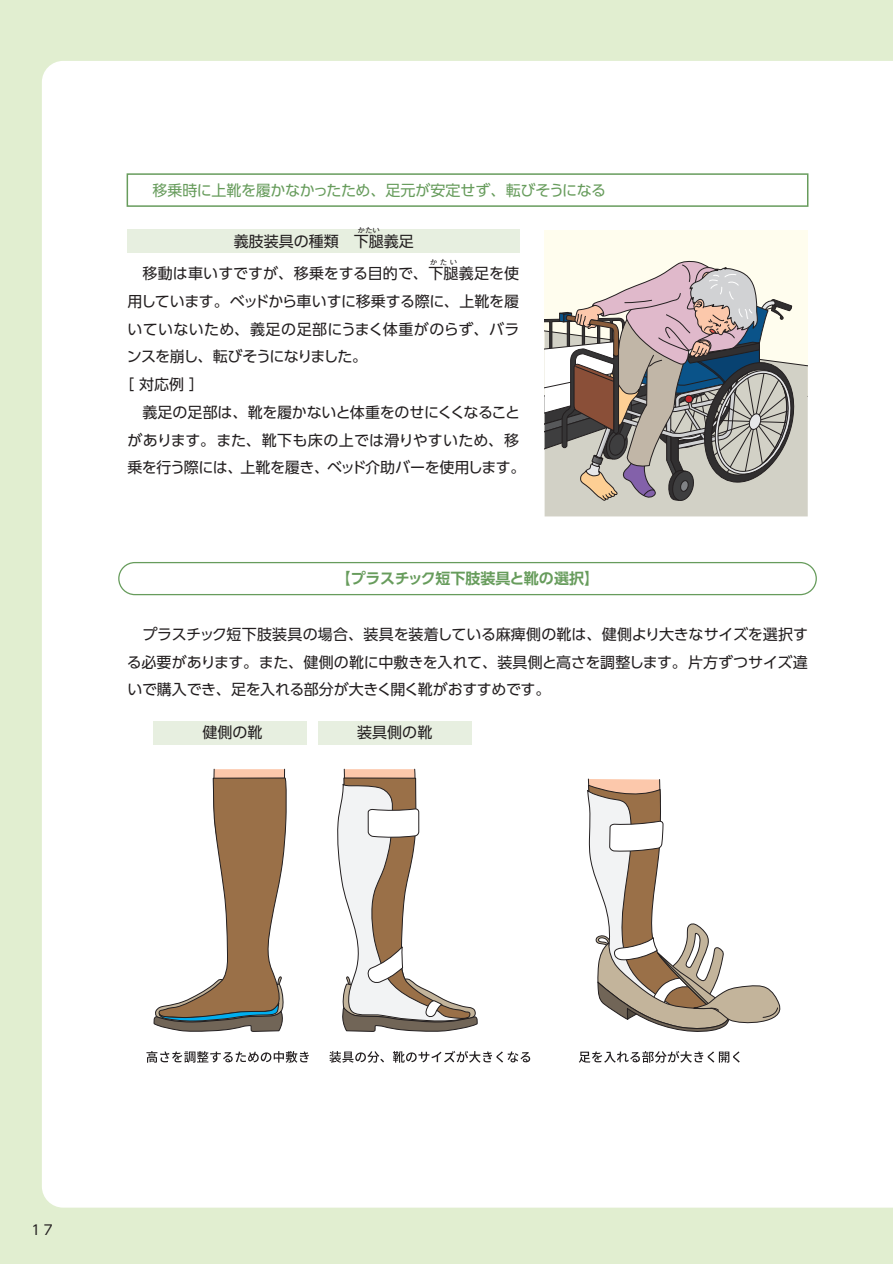
<style>
.page{position:relative;width:893px;height:1264px;background:#e1eed0}
.page>*{position:absolute;margin:0;border:0;box-sizing:border-box;transform-origin:0 0}
.t1{font:15px/27.8px "UD Shin Go Pro";letter-spacing:-.015em;color:#231f20;text-align:justify}
.t2{font:15px "UD Shin Go Pro";letter-spacing:-.02em;color:#679c5c}
.t3{font:15px "UD Shin Go Pro";letter-spacing:.005em;color:#231f20}
.t4{font:15px "UD Shin Go Pro";letter-spacing:.02em;color:#231f20}
.t5{font:15px "UD Shin Go Pro";letter-spacing:.015em;color:#231f20}
.t6{font:700 15px "UD Shin Go Pro De";letter-spacing:-.02em;color:#679c5c}
.t7{font:15px "UD Shin Go Pro";letter-spacing:-.08em;color:#231f20}
.t8{font:13.5px "UD Shin Go Pro";color:#231f20}
.t9{font:7.5px "UD Shin Go Pro";letter-spacing:.175em;color:#231f20}
</style>
<div class="page">
<div style="left:42px;top:61px;width:851px;height:1147px;background:#fff"></div>
<div style="left:127px;top:173px;width:681px;height:34px;border:2px solid #679c5c"></div>
<div style="left:118px;top:562px;width:699px;height:33px;border:1px solid #679c5c;border-radius:16px"></div>
<div style="left:127px;top:229px;width:393px;height:24px;background:#e7efe0"></div>
<div style="left:545px;top:505px;width:263px;height:11px;background:#d2d1c6"></div>
<svg style="left:545px;top:230px;width:263px;height:275px;background:#bbb5af"></svg>
<svg style="left:146px;top:1051px;width:163px;height:12px;background:#b7b6b6"></svg>
<svg style="left:329px;top:1051px;width:55px;height:12px"></svg>
<svg style="left:393px;top:1051px;width:137px;height:12px;background:#c5c4c4"></svg>
<svg style="left:579px;top:1051px;width:161px;height:12px;background:#c0bfbf"></svg>
<svg style="left:587px;top:762px;width:200px;height:272px;background:#e2dbd4"></svg>
<svg style="left:337px;top:769px;width:141px;height:263px;background:#ded7d1"></svg>
<svg style="left:153px;top:769px;width:134px;height:263px;background:#c6b6a5"></svg>
<div style="left:153px;top:721px;width:154px;height:23px;background:#e7efe0"></div>
<div style="left:318px;top:721px;width:154px;height:23px;background:#e7efe0"></div>
<p class="t2" style="left:137px;top:178px;width:470px">　移乗時に上靴を履かなかったため、足元が安定せず、転びそうになる</p>
<p class="t9" style="left:358px;top:224px;width:24px">かたい</p>
<p class="t1" style="left:234px;top:227px;width:182px">義肢装具の種類　下腿義足</p>
<p class="t9" style="left:430px;top:256px;width:29px">かたい</p>
<p class="t1" style="left:127px;top:287px;width:393px">用しています。ベッドから車いすに移乗する際に、上靴を履</p>
<p class="t4" style="left:127px;top:317px;width:394px">いていないため、義足の足部にうまく体重がのらず、バラ</p>
<p class="t7" style="left:127px;top:344px;width:242px">ンスを崩し、転びそうになりました。</p>
<p class="t1" style="left:119px;top:370px;width:86px">［対応例］</p>
<p class="t1" style="left:127px;top:398px;width:394px">　義足の足部は、靴を履かないと体重をのせにくくなること</p>
<p class="t5" style="left:127px;top:428px;width:393px">があります。また、靴下も床の上では滑りやすいため、移</p>
<p class="t1" style="left:127px;top:453px;width:400px">乗を行う際には、上靴を履き、ベッド介助バーを使用します。</p>
<p class="t3" style="left:127px;top:261px;width:393px">　移動は車いすですが、移乗をする目的で、下腿義足を使</p>
<p class="t6" style="left:336px;top:566px;width:265px">【プラスチック短下肢装具と靴の選択】</p>
<p class="t1" style="left:127px;top:620px;width:683px">　プラスチック短下肢装具の場合、装具を装着している麻痺側の靴は、健側より大きなサイズを選択する必要があります。また、健側の靴に中敷きを入れて、装具側と高さを調整します。片方ずつサイズ違いで購入でき、足を入れる部分が大きく開く靴がおすすめです。</p>
<p class="t1" style="left:203px;top:718px;width:62px">健側の靴</p>
<p class="t1" style="left:357px;top:718px;width:77px">装具側の靴</p>
<p class="t8" style="left:32px;top:1219px;width:23px">17</p>
</div>
